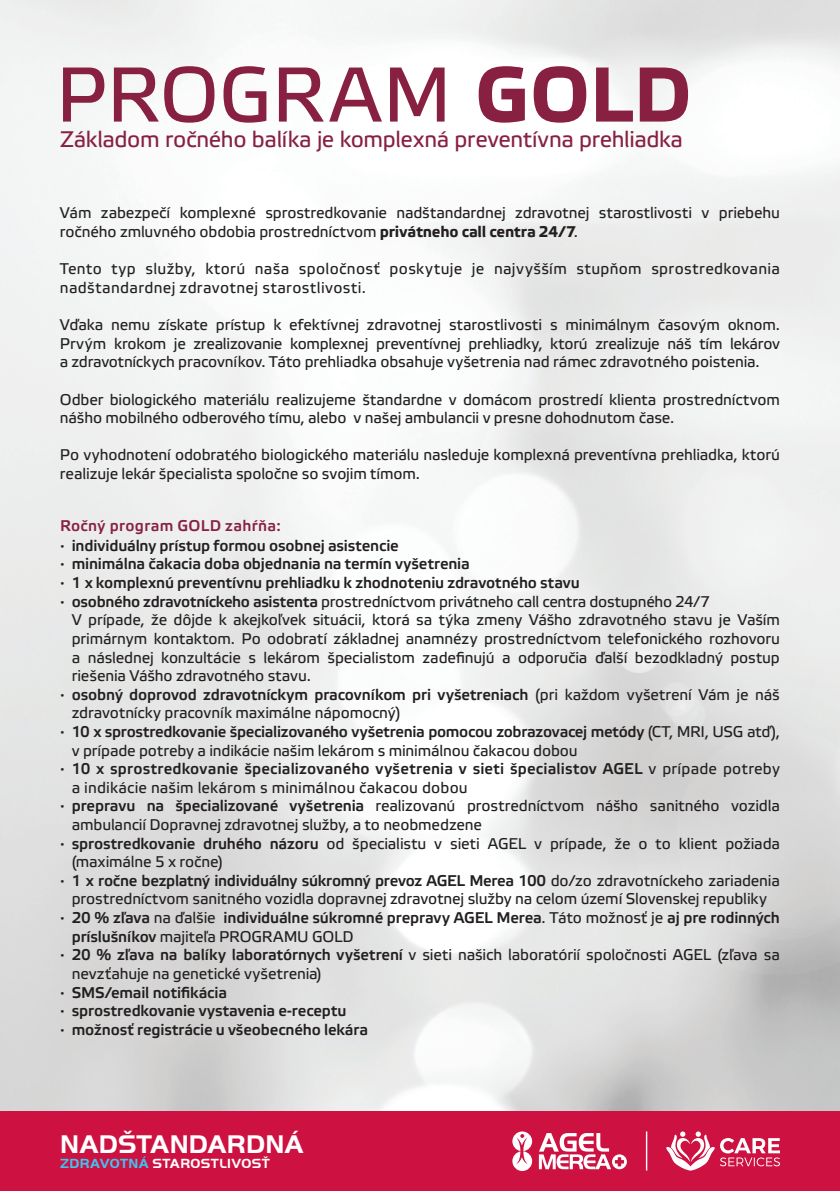
<style>
.page{position:relative;width:840px;height:1191px;background:#fff}
.page>*{position:absolute;margin:0;border:0;box-sizing:border-box;transform-origin:0 0}
.t1{font:77.6px "Etelka Text Pro";letter-spacing:-.005em;color:#882141}
.t2{font:700 26.6px "Handel Gothic DOT";letter-spacing:.01em;color:#fff}
.t3{font:22.6px "Etelka Text Pro";letter-spacing:-.015em;color:#882141}
.LEFT{font:15.6px/18.6px "Elektra Text Pro";letter-spacing:-.01em;color:#231f20}
.LEFT-2{font:700 15.6px/18.6px "Elektra Light Pro";letter-spacing:-.01em;color:#231f20}
.LEFT-3{font:700 15.6px/18.6px "Elektra Light Pro";letter-spacing:.01em;color:#231f20}
.LEFT-4{font:15.6px/18.6px "Elektra Text Pro";letter-spacing:.02em;color:#231f20}
.LEFT-5{font:15.6px "Elektra Medium Pro";letter-spacing:.02em;color:#882141}
.t4{font:700 13.8px "Handel Gothic DOT";letter-spacing:.03em;color:#fff}
.s1{font-weight:700}
.s2{font-family:"Elektra Light Pro";font-weight:700}
.s3{font-family:"Elektra Text Pro";font-weight:400}
.s4{color:#3fc4f1}
</style>
<div class="page">
<div style="left:0;top:1111px;width:839px;height:80px;background:#cd1141"></div>
<svg style="left:512px;top:1131px;width:20px;height:40px"></svg>
<svg style="left:538px;top:1133px;width:88px;height:36px"></svg>
<hr style="left:645px;top:1131px;width:2px;height:39px;background:#fff">
<svg style="left:666px;top:1131px;width:113px;height:39px"></svg>
<p class="t1" style="left:56px;top:53px;width:637px">PROGRAM <span class="s1">GOLD</span></p>
<p class="t3" style="left:60px;top:127px;width:624px">Základom ročného balíka je komplexná preventívna prehliadka</p>
<p class="LEFT" style="left:60px;top:204px;width:721px">Vám zabezpečí komplexné sprostredkovanie nadštandardnej zdravotnej starostlivosti v priebehu ročného zmluvného obdobia prostredníctvom <span class="s1">privátneho call centra 24/7</span>.</p>
<p class="LEFT-4" style="left:60px;top:260px;width:721px">Tento typ služby, ktorú naša spoločnosť poskytuje je najvyšším stupňom sprostredkovania nadštandardnej zdravotnej starostlivosti.</p>
<p class="LEFT" style="left:60px;top:316px;width:721px;text-align:justify">Vďaka nemu získate prístup k efektívnej zdravotnej starostlivosti s minimálnym časovým oknom.<br>Prvým krokom je zrealizovanie komplexnej preventívnej prehliadky, ktorú zrealizuje náš tím lekárov a zdravotníckych pracovníkov. Táto prehliadka obsahuje vyšetrenia nad rámec zdravotného poistenia.</p>
<p class="LEFT" style="left:60px;top:390px;width:721px">Odber biologického materiálu realizujeme štandardne v domácom prostredí klienta prostredníctvom nášho mobilného odberového tímu, alebo v našej ambulancii v presne dohodnutom čase.</p>
<p class="LEFT" style="left:60px;top:446px;width:721px">Po vyhodnotení odobratého biologického materiálu nasleduje komplexná preventívna prehliadka, ktorú realizuje lekár špecialista spoločne so svojim tímom.</p>
<p class="LEFT-5" style="left:60px;top:517px;width:222px">Ročný program GOLD zahŕňa:</p>
<p class="LEFT-2" style="left:60px;top:537px;width:6px">·</p>
<p class="LEFT-2" style="left:60px;top:555px;width:6px">·</p>
<p class="LEFT-2" style="left:60px;top:574px;width:6px">·</p>
<p class="LEFT-2" style="left:60px;top:592px;width:6px">·</p>
<p class="LEFT-2" style="left:60px;top:685px;width:6px">·</p>
<p class="LEFT-2" style="left:60px;top:723px;width:6px">·</p>
<p class="LEFT-2" style="left:60px;top:760px;width:6px">·</p>
<p class="LEFT-2" style="left:60px;top:797px;width:6px">·</p>
<p class="LEFT-2" style="left:60px;top:834px;width:6px">·</p>
<p class="LEFT-2" style="left:60px;top:871px;width:6px">·</p>
<p class="LEFT-2" style="left:60px;top:909px;width:6px">·</p>
<p class="LEFT-2" style="left:60px;top:946px;width:6px">·</p>
<p class="LEFT-2" style="left:60px;top:983px;width:6px">·</p>
<p class="LEFT-2" style="left:60px;top:1002px;width:6px">·</p>
<p class="LEFT-2" style="left:60px;top:1020px;width:6px">·</p>
<p class="LEFT-2" style="left:72px;top:537px;width:328px">individuálny prístup formou osobnej asistencie</p>
<p class="LEFT-2" style="left:72px;top:555px;width:399px">minimálna čakacia doba objednania na termín vyšetrenia</p>
<p class="LEFT-2" style="left:72px;top:574px;width:509px">1 x komplexnú preventívnu prehliadku k zhodnoteniu zdravotného stavu</p>
<p class="LEFT" style="left:72px;top:592px;width:639px"><span class="s2">osobného zdravotníckeho asistenta</span> prostredníctvom privátneho call centra dostupného 24/7</p>
<p class="LEFT" style="left:72px;top:611px;width:709px;text-align:justify">V prípade, že dôjde k akejkoľvek situácii, ktorá sa týka zmeny Vášho zdravotného stavu je Vaším primárnym kontaktom. Po odobratí základnej anamnézy prostredníctvom telefonického rozhovoru a následnej konzultácie s lekárom špecialistom zadefinujú a odporučia ďalší bezodkladný postup riešenia Vášho zdravotného stavu.</p>
<p class="LEFT" style="left:72px;top:685px;width:709px"><span class="s2">osobný doprovod zdravotníckym pracovníkom pri vyšetreniach</span> (pri každom vyšetrení Vám je náš zdravotnícky pracovník maximálne nápomocný)</p>
<p class="LEFT" style="left:72px;top:723px;width:709px"><span class="s2">10 x sprostredkovanie špecializovaného vyšetrenia pomocou zobrazovacej metódy</span> (CT, MRI, USG atď), v prípade potreby a indikácie našim lekárom s minimálnou čakacou dobou</p>
<p class="LEFT-3" style="left:72px;top:760px;width:709px">10 x sprostredkovanie špecializovaného vyšetrenia v sieti špecialistov AGEL <span class="s3">v prípade potreby a indikácie našim lekárom s minimálnou čakacou dobou</span></p>
<p class="LEFT" style="left:72px;top:797px;width:709px"><span class="s2">prepravu na špecializované vyšetrenia</span> realizovanú prostredníctvom nášho sanitného vozidla ambulancií Dopravnej zdravotnej služby, a to neobmedzene</p>
<p class="LEFT" style="left:72px;top:834px;width:709px"><span class="s2">sprostredkovanie druhého názoru</span> od špecialistu v sieti AGEL v prípade, že o to klient požiada (maximálne 5 x ročne)</p>
<p class="LEFT" style="left:72px;top:871px;width:709px"><span class="s2">1 x ročne bezplatný individuálny súkromný prevoz AGEL Merea 100</span> do/zo zdravotníckeho zariadenia prostredníctvom sanitného vozidla dopravnej zdravotnej služby na celom území Slovenskej republiky</p>
<p class="LEFT-2" style="left:72px;top:909px;width:709px">20 % zľava <span class="s3">na ďalšie</span> individuálne súkromné prepravy AGEL Merea<span class="s3">. Táto možnosť je</span> aj pre rodinných príslušníkov <span class="s3">majiteľa PROGRAMU GOLD</span></p>
<p class="LEFT" style="left:72px;top:946px;width:709px"><span class="s2">20 % zľava na balíky laboratórnych vyšetrení</span> v sieti našich laboratórií spoločnosti AGEL (zľava sa nevzťahuje na genetické vyšetrenia)</p>
<p class="LEFT-2" style="left:72px;top:983px;width:157px">SMS/email notifikácia</p>
<p class="LEFT-2" style="left:72px;top:1002px;width:276px">sprostredkovanie vystavenia e-receptu</p>
<p class="LEFT-2" style="left:72px;top:1020px;width:297px">možnosť registrácie u všeobecného lekára</p>
<h2 class="t2" style="left:60px;top:1128px;width:245px">NADŠTANDARDNÁ</h2>
<p class="t4" style="left:60px;top:1155px;width:211px"><span class="s4">ZDRAVOTNÁ</span> STAROSTLIVOSŤ</p>
</div>
